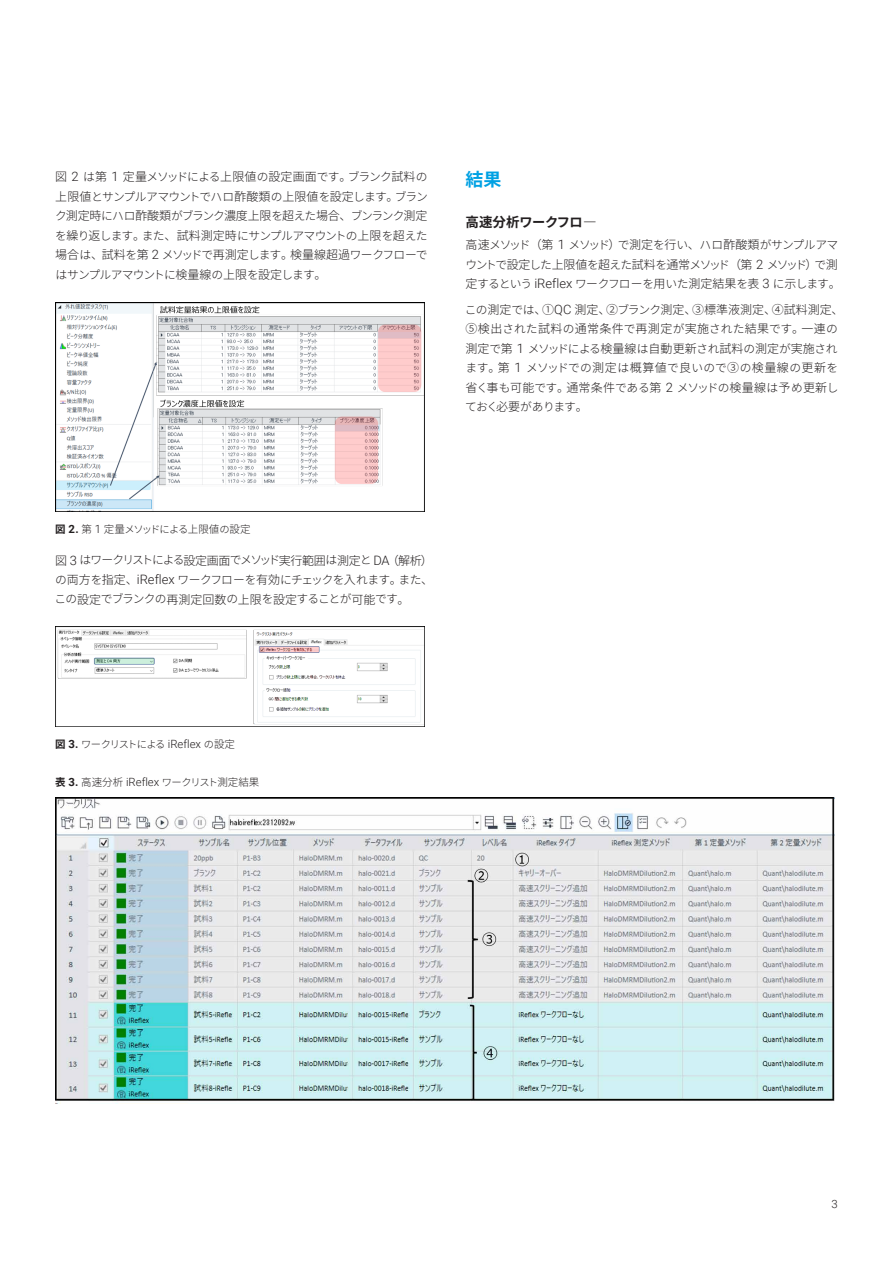
<style>
.page{position:relative;width:893px;height:1263px;background:#fff}
.page>*{position:absolute;margin:0;border:0;box-sizing:border-box;transform-origin:0 0}
.Header_1{font:700 18px "Noto Sans CJ Kjp";color:#00a1e3}
.Header_2{font:700 13.5px "Noto Sans CJ Kjp";color:#231f20}
.Text{font:300 12px/19.5px "Noto Sans CJ Kjp";color:#231f20}
.Text-2{font:300 12px "Noto Sans CJ Kjp";letter-spacing:.02em;color:#231f20}
.Text-3{font:300 11.7px/19.5px "Noto Sans CJ Kjp";letter-spacing:-.085em;color:#231f20;text-align:justify}
.Text-4{font:300 11.7px "Noto Sans CJ Kjp";letter-spacing:-.05em;color:#231f20}
.t1{font:300 11.4px "Roboto";color:#231f20}
.t2{font:300 10.5px "Noto Sans CJ Kjp";color:#231f20}
.t3{font:300 10.35px "Noto Sans CJ Kjp";letter-spacing:-.1em;color:#231f20}
.s1{font-size:12px}
.s2{font-family:"Roboto";font-size:12.9px}
.s3{font-size:13.2px}
.s4{font-size:11.7px}
.s5{font-weight:700}
.s6{font-family:"Roboto";font-weight:700;font-size:11.4px}
.s7{font-family:"Roboto";font-size:11.4px}
.s8{font-size:10.35px}
.s9{font-weight:700;font-size:10.5px}
.s10{font-size:10.5px}
</style>
<div class="page">
<img style="left:55px;top:302px;width:370px;height:210px">
<img style="left:55px;top:627px;width:370px;height:99px">
<img style="left:55px;top:798px;width:779px;height:305px">
<p class="Text-3" style="left:55px;top:168px;width:374px"><span class="s1">図</span> <span class="s2">2</span> は<span class="s1">第</span> <span class="s2">1</span> <span class="s1">定量</span>メソッドによる<span class="s1">上限値</span>の<span class="s1">設定画面</span>です<span class="s1">。</span>ブランク<span class="s1">試料</span>の<span class="s1">上限値</span>とサンプルアマウントでハロ<span class="s1">酢酸類</span>の<span class="s1">上限値</span>を<span class="s1">設定</span>します<span class="s1">。</span>ブランク<span class="s1">測定時</span>にハロ<span class="s1">酢酸類</span>がブランク<span class="s1">濃度上限</span>を<span class="s1">超</span>えた<span class="s1">場合、</span>ブンランク<span class="s1">測定</span>を<span class="s1">繰</span>り<span class="s1">返</span>します<span class="s1">。</span>また<span class="s1">、試料測定時</span>にサンプルアマウントの<span class="s1">上限</span>を<span class="s1">超</span>えた<span class="s1">場合</span>は<span class="s1">、試料</span>を<span class="s1">第</span> <span class="s2">2</span> メソッドで<span class="s1">再測定</span>します<span class="s1">。検量線超過</span>ワークフローではサンプルアマウントに<span class="s1">検量線</span>の<span class="s1">上限</span>を<span class="s1">設定</span>します<span class="s1">。</span></p>
<p class="Header_1" style="left:466px;top:169px;width:37px">結果</p>
<p class="Header_2" style="left:466px;top:214px;width:132px">高速分析<span class="s3">ワークフロ</span>―</p>
<p class="Text-3" style="left:465px;top:235px;width:377px;text-align:left"><span class="s1">高速</span>メソッド<span class="s1">（第</span> <span class="s2">1</span> メソッド<span class="s1">）</span>で<span class="s1">測定</span>を<span class="s1">行</span>い<span class="s1">、</span>ハロ<span class="s1">酢酸類</span>がサンプルアマウントで<span class="s1">設定</span>した<span class="s1">上限値</span>を<span class="s1">超</span>えた<span class="s1">試料</span>を<span class="s1">通常</span>メソッド<span class="s1">（第</span> <span class="s2">2</span> メソッド<span class="s1">）</span>で<span class="s1">測定</span>するという <span class="s2">iReflex</span> ワークフローを<span class="s1">用</span>いた<span class="s1">測定結果</span>を<span class="s1">表</span> <span class="s2">3</span> に<span class="s1">示</span>します<span class="s1">。</span></p>
<p class="Text" style="left:465px;top:300px;width:380px"><span class="s4">この</span>測定<span class="s4">では</span>、①<span class="s2">QC</span> 測定、②<span class="s4">ブランク</span>測定、③標準液測定、④試料測定、<br>⑤検出<span class="s4">された</span>試料<span class="s4">の</span>通常条件<span class="s4">で</span>再測定<span class="s4">が</span>実施<span class="s4">された</span>結果<span class="s4">です</span>。一連<span class="s4">の</span>測定<span class="s4">で</span>第 <span class="s2">1</span> <span class="s4">メソッドによる</span>検量線<span class="s4">は</span>自動更新<span class="s4">され</span>試料<span class="s4">の</span>測定<span class="s4">が</span>実施<span class="s4">され</span></p>
<p class="Text-4" style="left:465px;top:361px;width:374px">ます<span class="s1">。第</span> <span class="s2">1</span> メソッドでの<span class="s1">測定</span>は<span class="s1">概算値</span>で<span class="s1">良</span>いので<span class="s1">③</span>の<span class="s1">検量線</span>の<span class="s1">更新</span>を</p>
<p class="Text-2" style="left:466px;top:381px;width:374px">省<span class="s4">く</span>事<span class="s4">も</span>可能<span class="s4">です</span>。通常条件<span class="s4">である</span>第 <span class="s2">2</span> <span class="s4">メソッドの</span>検量線<span class="s4">は</span>予<span class="s4">め</span>更新<span class="s4">し</span></p>
<p class="Text-3" style="left:465px;top:397px;width:124px">ておく<span class="s1">必要</span>があります<span class="s1">。</span></p>
<p class="t2" style="left:55px;top:523px;width:197px"><span class="s5">図</span> <span class="s6">2.</span> 第 <span class="s7">1</span> 定量<span class="s8">メソッドによる</span>上限値<span class="s8">の</span>設定</p>
<p class="Text-3" style="left:55px;top:551px;width:380px"><span class="s1">図</span> <span class="s2">3</span> はワークリストによる<span class="s1">設定画面</span>でメソッド<span class="s1">実行範囲</span>は<span class="s1">測定</span>と <span class="s2">DA</span><span class="s1">（解析）</span>の<span class="s1">両方</span>を<span class="s1">指定、</span><span class="s2">iReflex</span> ワークフローを<span class="s1">有効</span>にチェックを<span class="s1">入</span>れます<span class="s1">。</span>また<span class="s1">、</span>この<span class="s1">設定</span>でブランクの<span class="s1">再測定回数</span>の<span class="s1">上限</span>を<span class="s1">設定</span>することが<span class="s1">可能</span>です<span class="s1">。</span></p>
<p class="t3" style="left:55px;top:738px;width:181px"><span class="s9">図</span> <span class="s6">3.</span> ワークリストによる <span class="s7">iReflex</span> の<span class="s10">設定</span></p>
<p class="t2" style="left:55px;top:777px;width:206px"><span class="s5">表</span> <span class="s6">3.</span> 高速分析 <span class="s7">iReflex</span> <span class="s8">ワークリスト</span>測定結果</p>
<p class="t1" style="left:831px;top:1196px;width:8px">3</p>
</div>
